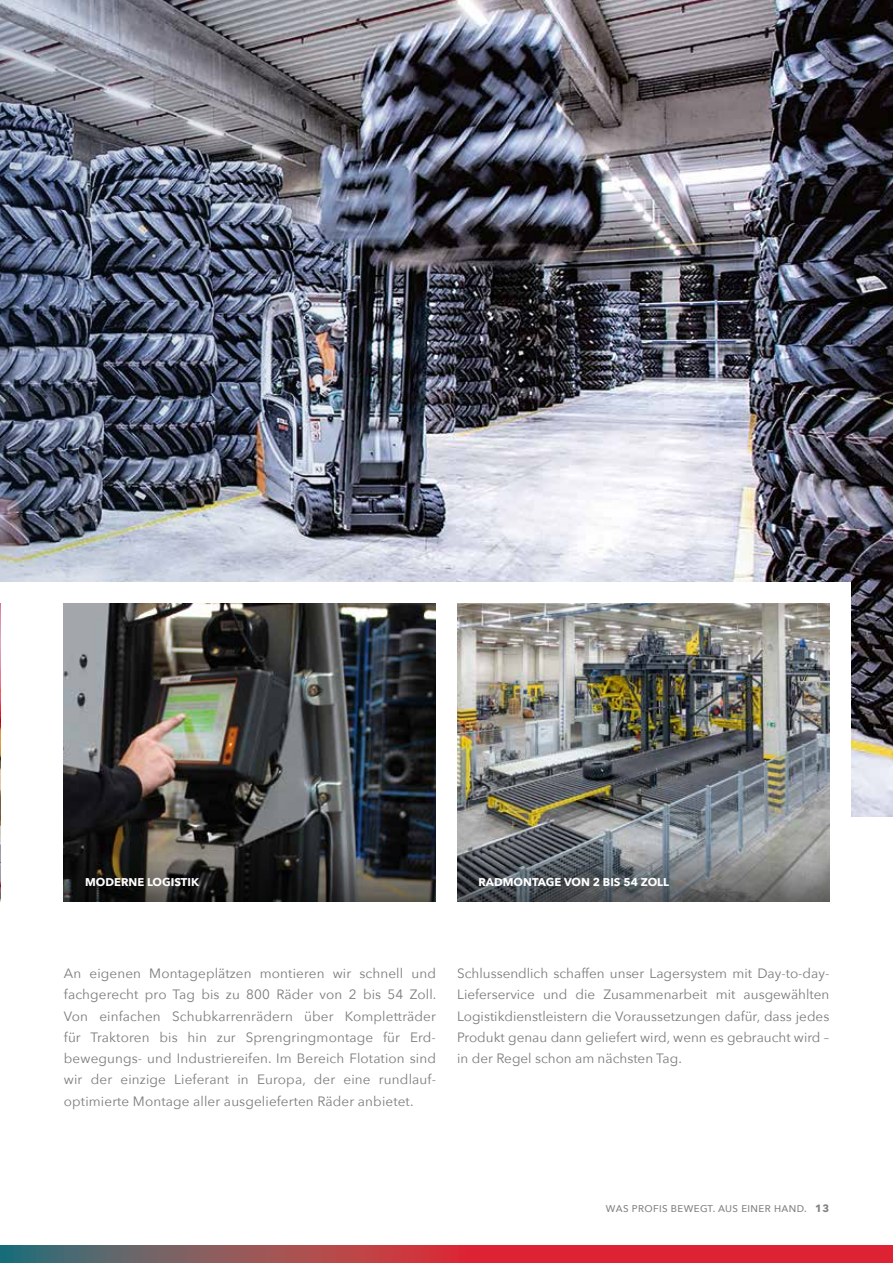
<style>
.page{position:relative;width:893px;height:1263px;background:#fff}
.page>*{position:absolute;margin:0;border:0;box-sizing:border-box;transform-origin:0 0}
.t1{font:13.5px/21.3px "Avenir Next";color:#7c7b7b;text-align:justify}
.t2{font:700 11.25px "Avenir Next";color:#fff}
.t3{font:500 9.75px "Avenir Next";letter-spacing:.04em;color:#7c7b7b}
.s1{font-weight:700;font-size:10.5px}
</style>
<div class="page">
<img style="left:436px;top:0;width:457px;height:816px">
<img style="left:0;top:0;width:436px;height:582px">
<div style="left:0;top:583px;width:850px;height:340px;background:#fff"></div>
<img style="left:457px;top:604px;width:372px;height:239px">
<svg style="left:457px;top:843px;width:372px;height:58px;background:#6b6f73"></svg>
<img style="left:0;top:604px;width:1px;height:239px">
<img style="left:64px;top:604px;width:372px;height:239px">
<svg style="left:64px;top:843px;width:372px;height:58px;background:#302f2d"></svg>
<hr style="left:0;top:843px;width:1px;height:58px;background:#000">
<svg style="left:0;top:1246px;width:893px;height:17px;background:#b23c47"></svg>
<p class="t2" style="left:85px;top:872px;width:115px">MODERNE LOGISTIK</p>
<p class="t2" style="left:478px;top:872px;width:192px">RADMONTAGE VON 2 BIS 54 ZOLL</p>
<p class="t1" style="left:64px;top:962px;width:374px">An eigenen Montageplätzen montieren wir schnell und fachgerecht pro Tag bis zu 800 Räder von 2 bis 54 Zoll.<br>Von einfachen Schubkarrenrädern über Kompletträder für Traktoren bis hin zur Sprengringmontage für Erd&shy;bewegungs- und Industriereifen. Im Bereich Flotation sind wir der einzige Lieferant in Europa, der eine rundlauf&shy;optimierte Montage aller ausgelieferten Räder anbietet.</p>
<p class="t1" style="left:457px;top:962px;width:374px">Schlussendlich schaffen unser Lagersystem mit Day-to-day-Lieferservice und die Zusammenarbeit mit ausgewählten Logistikdienstleistern die Voraussetzungen dafür, dass jedes Produkt genau dann geliefert wird, wenn es gebraucht wird – in der Regel schon am nächsten Tag.</p>
<p class="t3" style="left:606px;top:1200px;width:225px">WAS PROFIS BEWEGT. AUS EINER HAND. <span class="s1">13</span></p>
</div>
